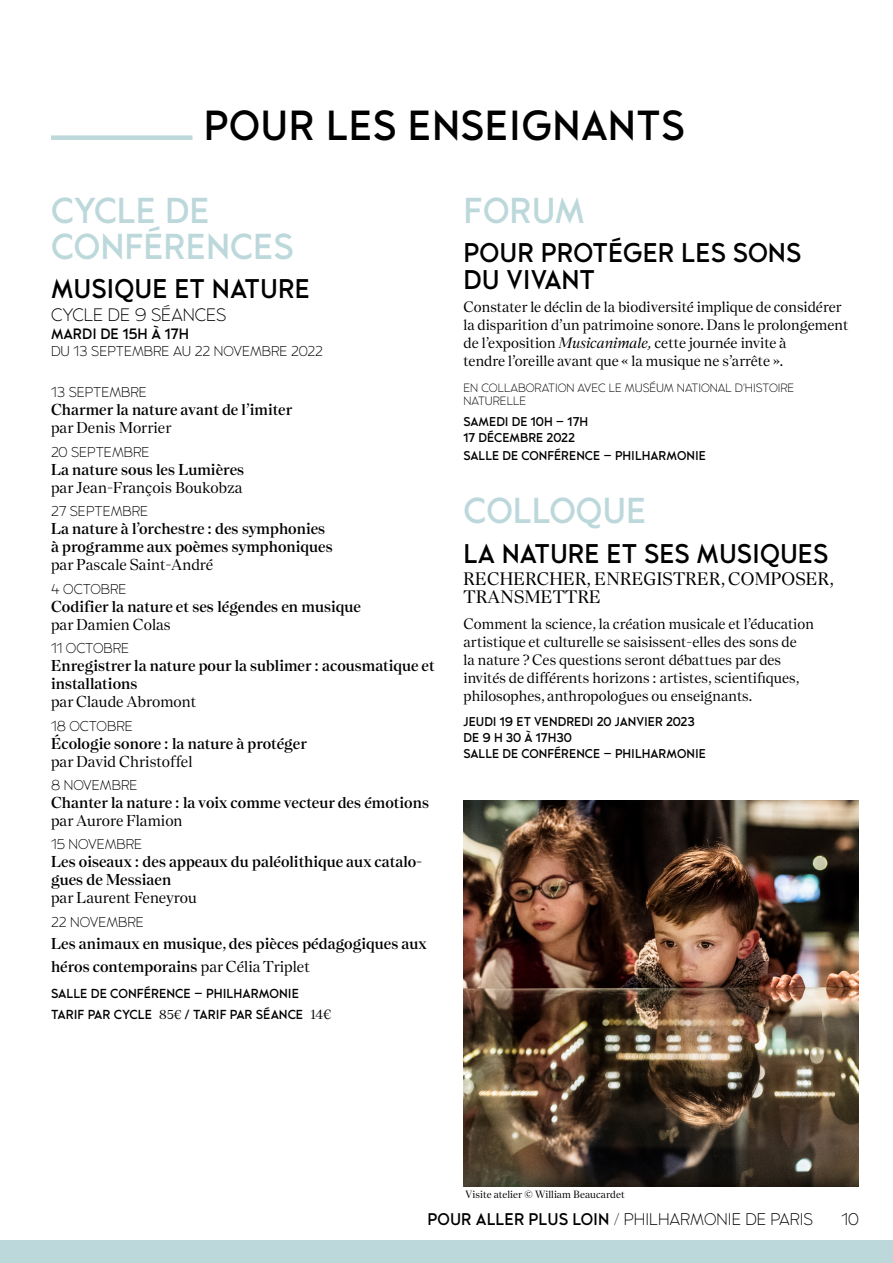
<style>
.page{position:relative;width:893px;height:1263px;background:#fff}
.page>*{position:absolute;margin:0;border:0;box-sizing:border-box;transform-origin:0 0}
.t1{font:600 42px "Philharmonique";letter-spacing:.01em;color:#000}
.t2{font:600 36px/36px "Philharmonique";color:#bcd8db}
.t3{font:600 27px/27px "Philharmonique";color:#000}
.t4{font:18px/18px "Nantes";letter-spacing:.01em;color:#000}
.t5{font:18px "Philharmonique";color:#000}
.t6{font:16.95px "Philharmonique";color:#000}
.t7{font:600 15.75px/18px "Nantes";color:#000}
.t8{font:15.75px "Nantes";color:#000}
.t9{font:15px/18px "Nantes";color:#000}
.t10{font:600 15px "Philharmonique";color:#000}
.t11{font:14.25px "Philharmonique";color:#000}
.t12{font:600 13.05px/20.2px "Philharmonique";color:#000}
.t13{font:600 12.75px/16.2px "Philharmonique";color:#000}
.t14{font:12px/13.5px "Philharmonique";color:#000}
.t15{font:10.5px "Nantes";letter-spacing:.005em;color:#000}
.s1{font-weight:400}
.s2{font-family:"Nantes";font-weight:400}
.s3{font-family:"Nantes";font-weight:400;font-size:13.65px}
.s4{font-style:italic}
.s5{font-weight:600}
</style>
<div class="page">
<div style="left:0;top:1240px;width:893px;height:23px;background:#bcd8db"></div>
<div style="left:51px;top:135px;width:141px;height:5px;background:#bcd8db"></div>
<img style="left:463px;top:801px;width:396px;height:385px">
<h1 class="t1" style="left:204px;top:100px;width:482px">POUR LES ENSEIGNANTS</h1>
<h2 class="t2" style="left:51px;top:191px;width:244px">CYCLE DE<br>CONFÉRENCES</h2>
<h3 class="t3" style="left:51px;top:275px;width:260px">MUSIQUE ET NATURE</h3>
<p class="t5" style="left:51px;top:304px;width:177px">CYCLE DE 9 SÉANCES</p>
<p class="t10" style="left:51px;top:325px;width:139px">MARDI DE 15H À 17H</p>
<p class="t11" style="left:51px;top:343px;width:273px">DU 13 SEPTEMBRE AU 22 NOVEMBRE 2022</p>
<p class="t11" style="left:51px;top:384px;width:97px">13 SEPTEMBRE</p>
<p class="t7" style="left:51px;top:400px;width:243px">Charmer la nature avant de l’imiter</p>
<p class="t8" style="left:51px;top:416px;width:122px">par Denis Morrier</p>
<p class="t11" style="left:51px;top:443px;width:100px">20 SEPTEMBRE</p>
<p class="t7" style="left:51px;top:460px;width:195px">La nature sous les Lumières</p>
<p class="t8" style="left:51px;top:476px;width:193px">par Jean-François Boukobza</p>
<p class="t11" style="left:51px;top:503px;width:99px">27 SEPTEMBRE</p>
<p class="t7" style="left:51px;top:519px;width:283px">La nature à l’orchestre : des symphonies à programme aux poèmes symphoniques</p>
<p class="t8" style="left:51px;top:553px;width:164px">par Pascale Saint-André</p>
<p class="t11" style="left:51px;top:580px;width:77px">4 OCTOBRE</p>
<p class="t7" style="left:51px;top:597px;width:312px">Codifier la nature et ses légendes en musique</p>
<p class="t8" style="left:51px;top:613px;width:121px">par Damien Colas</p>
<p class="t11" style="left:51px;top:640px;width:80px">11 OCTOBRE</p>
<p class="t7" style="left:51px;top:656px;width:385px">Enregistrer la nature pour la sublimer : acousmatique et installations</p>
<p class="t8" style="left:51px;top:690px;width:147px">par Claude Abromont</p>
<p class="t11" style="left:51px;top:717px;width:83px">18 OCTOBRE</p>
<p class="t7" style="left:51px;top:733px;width:257px">Écologie sonore : la nature à protéger</p>
<p class="t8" style="left:51px;top:750px;width:143px">par David Christoffel</p>
<p class="t11" style="left:51px;top:776px;width:88px">8 NOVEMBRE</p>
<p class="t7" style="left:51px;top:793px;width:379px">Chanter la nature : la voix comme vecteur des émotions</p>
<p class="t8" style="left:51px;top:809px;width:133px">par Aurore Flamion</p>
<p class="t11" style="left:51px;top:836px;width:93px">15 NOVEMBRE</p>
<p class="t7" style="left:51px;top:852px;width:373px">Les oiseaux : des appeaux du paléolithique aux catalo&shy;gues de Messiaen</p>
<p class="t8" style="left:51px;top:887px;width:147px">par Laurent Feneyrou</p>
<p class="t11" style="left:51px;top:913px;width:94px">22 NOVEMBRE</p>
<p class="t7" style="left:51px;top:932px;width:377px;line-height:22.5px">Les animaux en musique, des pièces pédagogiques aux héros contemporains <span class="s1">par Célia Triplet</span></p>
<p class="t12" style="left:51px;top:983px;width:282px">SALLE DE CONFÉRENCE – PHILHARMONIE<br>TARIF PAR CYCLE <span class="s2">85€</span> / TARIF PAR SÉANCE <span class="s3">14€</span></p>
<h2 class="t2" style="left:463px;top:191px;width:123px">FORUM</h2>
<h3 class="t3" style="left:463px;top:239px;width:339px">POUR PROTÉGER LES SONS<br>DU VIVANT</h3>
<p class="t9" style="left:463px;top:297px;width:386px">Constater le déclin de la biodiversité implique de considérer la disparition d’un patrimoine sonore. Dans le prolongement de l’exposition <span class="s4">Musicanimale,</span> cette journée invite à<br>tendre l’oreille avant que « la musique ne s’arrête ».</p>
<p class="t14" style="left:463px;top:381px;width:332px">EN COLLABORATION AVEC LE MUSÉUM NATIONAL D'HISTOIRE<br>NATURELLE</p>
<p class="t13" style="left:463px;top:413px;width:126px">SAMEDI DE 10H – 17H<br>17 DÉCEMBRE 2022</p>
<p class="t13" style="left:463px;top:448px;width:244px">SALLE DE CONFÉRENCE – PHILHARMONIE</p>
<h2 class="t2" style="left:463px;top:492px;width:185px">COLLOQUE</h2>
<h3 class="t3" style="left:463px;top:539px;width:366px">LA NATURE ET SES MUSIQUES</h3>
<p class="t4" style="left:464px;top:569px;width:372px">RECHERCHER, ENREGISTRER, COMPOSER,<br>TRANSMETTRE</p>
<p class="t9" style="left:463px;top:615px;width:352px">Comment la science, la création musicale et l’éducation artistique et culturelle se saisissent-elles des sons de<br>la nature ? Ces questions seront débattues par des invités de différents horizons : artistes, scientifiques, philosophes, anthropologues ou enseignants.</p>
<p class="t13" style="left:463px;top:713px;width:244px">JEUDI 19 ET VENDREDI 20 JANVIER 2023<br>DE 9 H 30 À 17H30<br>SALLE DE CONFÉRENCE – PHILHARMONIE</p>
<p class="t15" style="left:466px;top:1187px;width:161px">Visite atelier © William Beaucardet</p>
<p class="t6" style="left:428px;top:1209px;width:387px"><span class="s5">POUR ALLER PLUS LOIN</span> / PHILHARMONIE DE PARIS</p>
<p class="t6" style="left:841px;top:1209px;width:19px">10</p>
</div>
